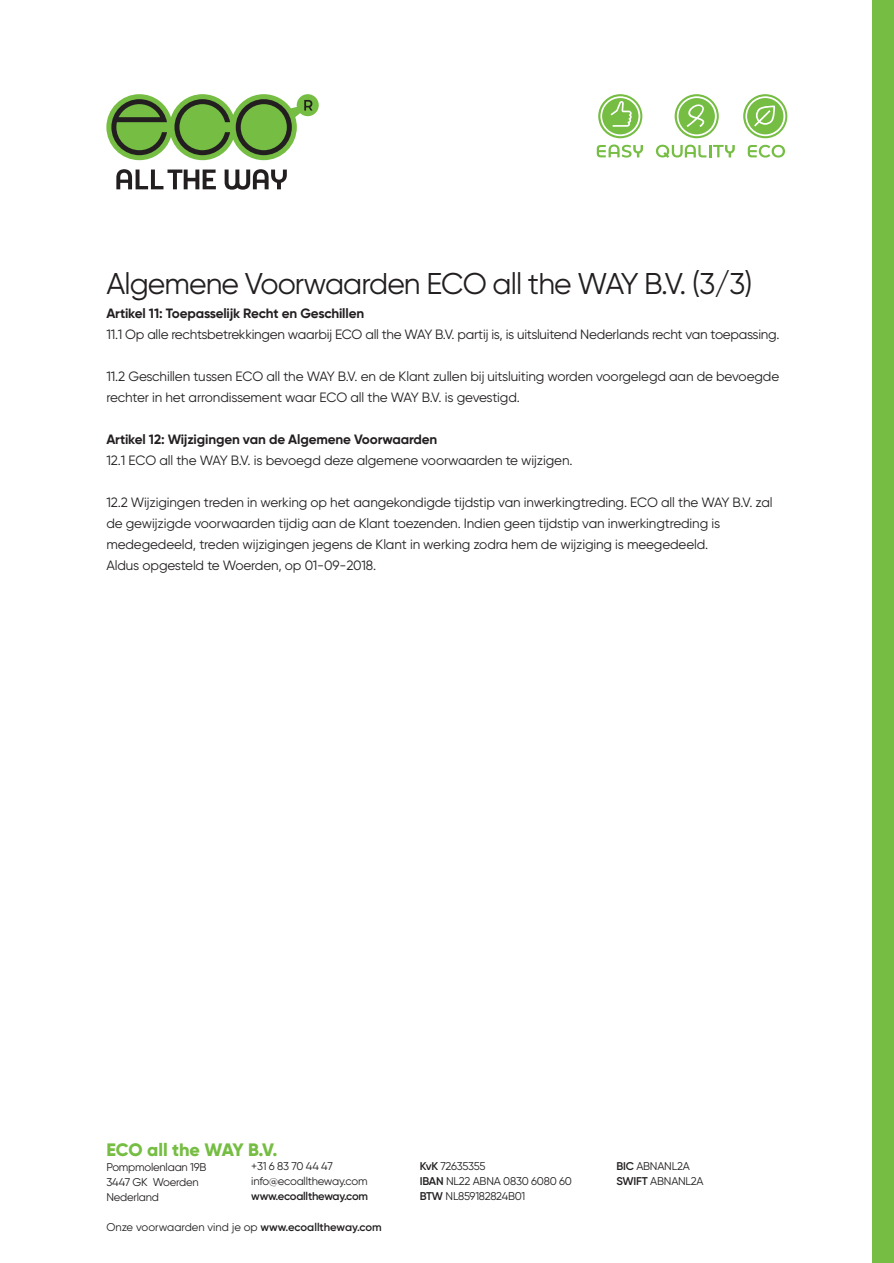
<style>
.page{position:relative;width:894px;height:1263px;background:#fff}
.page>*{position:absolute;margin:0;border:0;box-sizing:border-box;transform-origin:0 0}
.t1{font:30px "Gilroy";letter-spacing:-.03em;color:#231f20}
.t2{font:800 18px "Gilroy";letter-spacing:-.005em;color:#75bd43}
.t3{font:13.5px/21px "Gilroy";letter-spacing:-.01em;color:#231f20}
.t4{font:700 13.5px "Gilroy";letter-spacing:-.01em;color:#231f20}
.t5{font:11.25px/15px "Gilroy";letter-spacing:-.02em;color:#231f20}
.t6{font:11.25px "Gilroy";color:#231f20}
.t7{font:600 11.25px "Gilroy";letter-spacing:-.02em;color:#231f20}
.s1{font-weight:600}
</style>
<div class="page">
<svg style="left:116px;top:169px;width:100px;height:20px"></svg>
<svg style="left:224px;top:169px;width:63px;height:21px"></svg>
<svg style="left:106px;top:94px;width:212px;height:66px"></svg>
<svg style="left:747px;top:145px;width:37px;height:13px"></svg>
<svg style="left:655px;top:145px;width:79px;height:13px"></svg>
<svg style="left:596px;top:145px;width:46px;height:13px"></svg>
<svg style="left:743px;top:94px;width:44px;height:44px"></svg>
<svg style="left:674px;top:94px;width:44px;height:44px"></svg>
<svg style="left:598px;top:94px;width:44px;height:44px"></svg>
<div style="left:872px;top:0;width:21px;height:1263px;background:#75bd43"></div>
<h1 class="t1" style="left:106px;top:270px;width:647px">Algemene Voorwaarden ECO all the WAY B.V. (3/3)</h1>
<p class="t4" style="left:106px;top:307px;width:259px">Artikel 11: Toepasselijk Recht en Geschillen</p>
<p class="t3" style="left:106px;top:324px;width:674px">11.1 Op alle rechtsbetrekkingen waarbij ECO all the WAY B.V. partij is, is uitsluitend Nederlands recht van toepassing.</p>
<p class="t3" style="left:106px;top:366px;width:674px">11.2 Geschillen tussen ECO all the WAY B.V. en de Klant zullen bij uitsluiting worden voorgelegd aan de bevoegde rechter in het arrondissement waar ECO all the WAY B.V. is gevestigd.</p>
<p class="t4" style="left:106px;top:433px;width:332px">Artikel 12: Wijzigingen van de Algemene Voorwaarden</p>
<p class="t3" style="left:106px;top:450px;width:467px">12.1 ECO all the WAY B.V. is bevoegd deze algemene voorwaarden te wijzigen.</p>
<p class="t3" style="left:106px;top:492px;width:667px">12.2 Wijzigingen treden in werking op het aangekondigde tijdstip van inwerkingtreding. ECO all the WAY B.V. zal de gewijzigde voorwaarden tijdig aan de Klant toezenden. Indien geen tijdstip van inwerkingtreding is medegedeeld, treden wijzigingen jegens de Klant in werking zodra hem de wijziging is meegedeeld.<br>Aldus opgesteld te Woerden, op 01-09-2018.</p>
<h2 class="t2" style="left:106px;top:1142px;width:173px">ECO all the WAY B.V.</h2>
<p class="t5" style="left:106px;top:1160px;width:102px">Pompmolenlaan 19B<br>3447 GK Woerden<br>Nederland</p>
<p class="t6" style="left:106px;top:1222px;width:277px">Onze voorwaarden vind je op <span class="s1">www.ecoalltheway.com</span></p>
<p class="t5" style="left:251px;top:1159px;width:118px">+31 6 83 70 44 47 info@ecoalltheway.com</p>
<p class="t7" style="left:251px;top:1191px;width:118px">www.ecoalltheway.com</p>
<p class="t5" style="left:419px;top:1159px;width:154px"><span class="s1">KvK</span> 72635355<br><span class="s1">IBAN</span> NL22 ABNA 0830 6080 60<br><span class="s1">BTW</span> NL859182824B01</p>
<p class="t5" style="left:616px;top:1159px;width:89px"><span class="s1">BIC</span> ABNANL2A<br><span class="s1">SWIFT</span> ABNANL2A</p>
</div>
